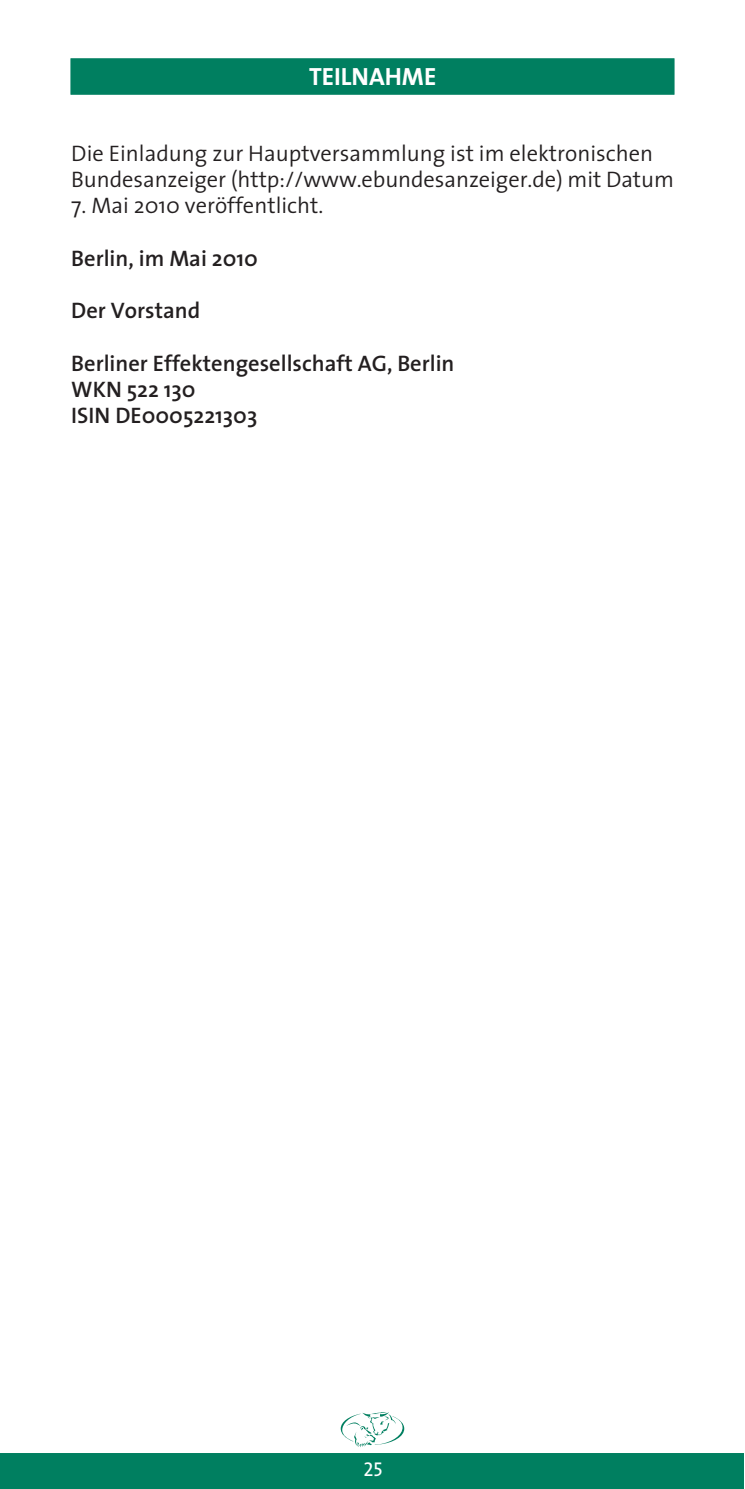
<style>
.page{position:relative;width:745px;height:1489px;background:#fff}
.page>*{position:absolute;margin:0;border:0;box-sizing:border-box;transform-origin:0 0}
.t1{font:700 25px "The Sans";color:#fff}
.t2{font:300 22.5px/26.2px "The Sans";color:#231f20}
.t3{font:600 22.5px/26.2px "The Sans";color:#231f20}
.t4{font:20px "The Sans Caps";color:#fff}
</style>
<div class="page">
<svg style="left:0;top:1412px;width:742px;height:76px"></svg>
<div style="left:71px;top:58px;width:603px;height:37px;background:#007f60;border:1px solid #007f60"></div>
<p class="t1" style="left:309px;top:55px;width:129px">TEILNAHME</p>
<p class="t2" style="left:71px;top:139px;width:604px">Die Einladung zur Hauptversammlung ist im elektronischen<br>Bundesanzeiger (http://www.ebundesanzeiger.de) mit Datum</p>
<p class="t2" style="left:71px;top:192px;width:253px">7. Mai 2010 veröffentlicht.</p>
<p class="t3" style="left:71px;top:244px;width:188px">Berlin, im Mai 2010</p>
<p class="t3" style="left:71px;top:297px;width:130px">Der Vorstand</p>
<p class="t3" style="left:71px;top:349px;width:384px">Berliner Effektengesellschaft AG, Berlin<br>WKN 522 130<br>ISIN DE0005221303</p>
<p class="t4" style="left:363px;top:1452px;width:21px">25</p>
</div>
